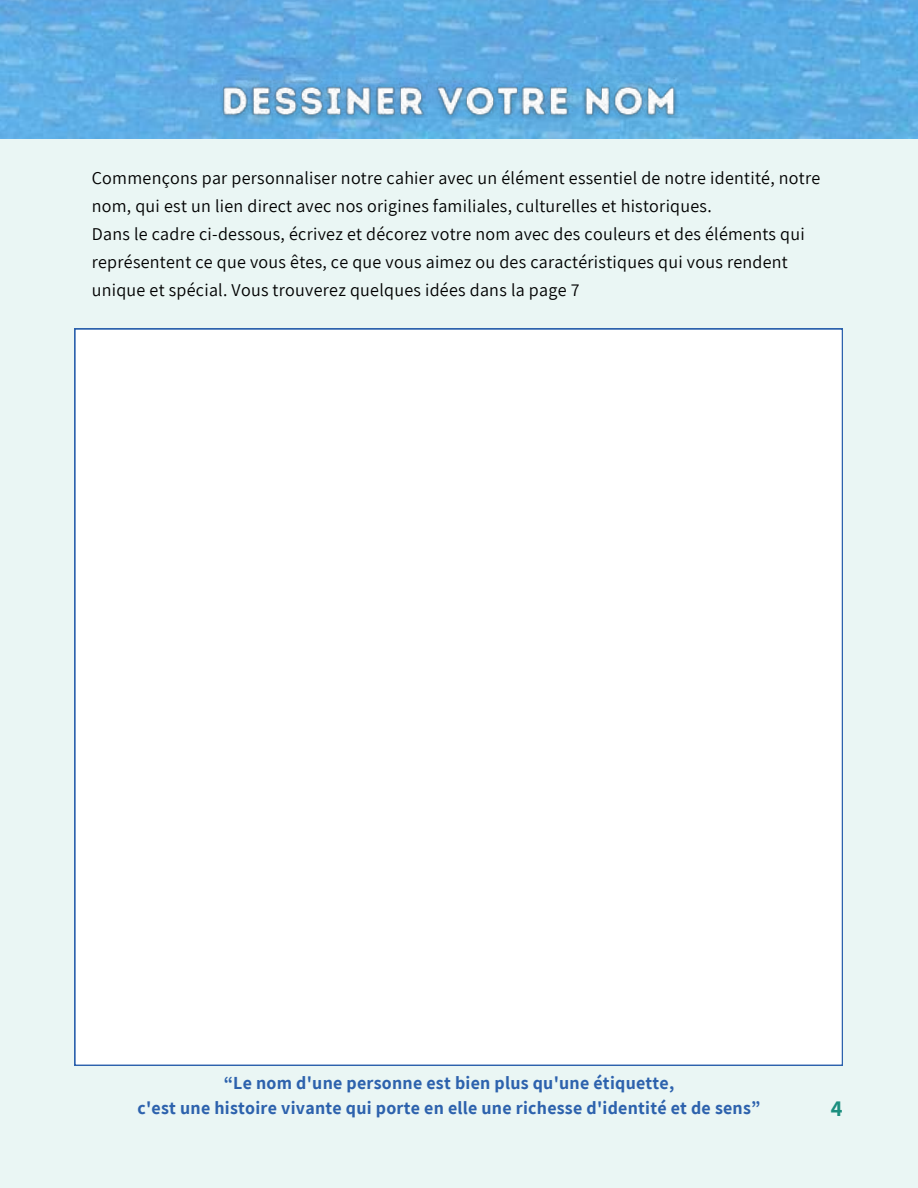
<style>
.page{position:relative;width:918px;height:1188px;background:#eaf6f4}
.page>*{position:absolute;margin:0;border:0;box-sizing:border-box;transform-origin:0 0}
.t1{font:700 22.5px "Assistant";color:#1c8f7f}
.t2{font:18px/28.2px "Assistant";letter-spacing:.015em;color:#000}
.t3{font:700 18px/24.2px "Assistant";letter-spacing:.015em;color:#2d62ad;text-align:center}
</style>
<div class="page">
<div style="left:75px;top:329px;width:768px;height:736px;background:#fff"></div>
<img style="left:0;top:0;width:918px;height:138px">
<img style="left:213px;top:79px;width:471px;height:48px">
<p class="t2" style="left:92px;top:163px;width:730px">Commençons par personnaliser notre cahier avec un élément essentiel de notre identité, notre nom, qui est un lien direct avec nos origines familiales, culturelles et historiques.<br>Dans le cadre ci-dessous, écrivez et décorez votre nom avec des couleurs et des éléments qui représentent ce que vous êtes, ce que vous aimez ou des caractéristiques qui vous rendent unique et spécial. Vous trouverez quelques idées dans la page 7</p>
<p class="t3" style="left:137px;top:1071px;width:625px">“Le nom d'une personne est bien plus qu'une étiquette,<br>c'est une histoire vivante qui porte en elle une richesse d'identité et de sens”</p>
<p class="t1" style="left:831px;top:1093px;width:13px">4</p>
</div>
